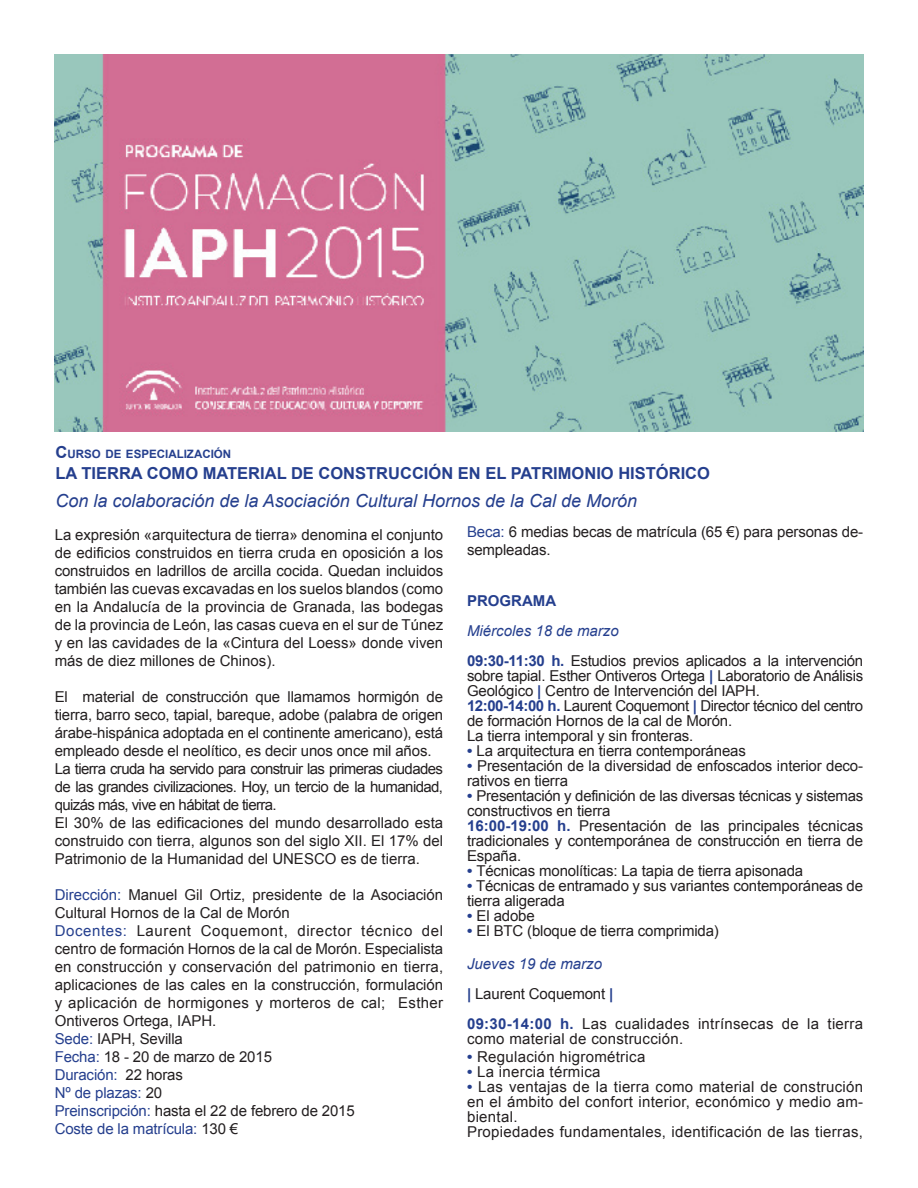
<style>
.page{position:relative;width:918px;height:1188px;background:#fff}
.page>*{position:absolute;margin:0;border:0;box-sizing:border-box;transform-origin:0 0}
.t1{font:italic 18px "Arial";color:#253f8e}
.t2{font:700 16.5px "Arial";color:#253f8e}
.t3{font:15px/18px "Arial";letter-spacing:-.01em;color:#231f20;text-align:justify}
.t4{font:15px/15px "Arial";letter-spacing:.02em;color:#231f20}
.t5{font:15px/15px "Arial";letter-spacing:-.03em;color:#231f20}
.t6{font:15px "Arial";letter-spacing:-.01em;color:#253f8e}
.t7{font:italic 15px "Arial";color:#253f8e}
.t8{font:700 15px "Arial";color:#253f8e}
.t9{font:700 11.55px "Arial";color:#253f8e}
.s1{font-size:16.5px}
.s2{color:#253f8e}
.s3{color:#231f20}
.s4{font-weight:700;color:#253f8e}
</style>
<div class="page">
<img style="left:54px;top:54px;width:810px;height:378px">
<p class="t9" style="left:56px;top:446px;width:177px"><span class="s1">C</span>URSO DE ESPECIALIZACIÓN</p>
<p class="t2" style="left:56px;top:462px;width:48px">LA TIERRA</p>
<p class="t2" style="left:147px;top:462px;width:101px">COMO MATERIAL</p>
<p class="t2" style="left:291px;top:462px;width:52px">DE CONS</p>
<p class="t2" style="left:366px;top:462px;width:68px">TRUCCIÓN</p>
<p class="t2" style="left:458px;top:462px;width:125px">EN EL PATRIMONIO</p>
<p class="t2" style="left:618px;top:462px;width:92px">HISTÓRICO</p>
<p class="t1" style="left:56px;top:489px;width:583px">Con la colaboración de la Asociación Cultural Hornos de la Cal de Morón</p>
<p class="t3" style="left:55px;top:526px;width:390px">La expresión «arquitectura de tierra» denomina el conjunto de edificios construidos en tierra cruda en oposición a los construidos en ladrillos de arcilla cocida. Quedan incluidos también las cuevas excavadas en los suelos blandos (como en la Andalucía de la provincia de Granada, las bodegas de la provincia de León, las casas cueva en el sur de Túnez y en las cavidades de la «Cintura del Loess» donde viven más de diez millones de Chinos).</p>
<p class="t3" style="left:55px;top:688px;width:390px">El material de construcción que llamamos hormigón de tierra, barro seco, tapial, bareque, adobe (palabra de origen árabe-hispánica adoptada en el continente americano), está empleado desde el neolítico, es decir unos once mil años.</p>
<p class="t3" style="left:55px;top:760px;width:390px">La tierra cruda ha servido para construir las primeras ciudades de las grandes civilizaciones. Hoy, un tercio de la humanidad, quizás más, vive en hábitat de tierra.</p>
<p class="t3" style="left:55px;top:814px;width:390px">El 30% de las edificaciones del mundo desarrollado esta construido con tierra, algunos son del siglo XII. El 17% del Patrimonio de la Humanidad del UNESCO es de tierra.</p>
<p class="t3" style="left:55px;top:886px;width:390px"><span class="s2">Dirección:</span> Manuel Gil Ortiz, presidente de la Asociación<br>Cultural Hornos de la Cal de Morón</p>
<p class="t3" style="left:55px;top:922px;width:390px"><span class="s2">Docentes:</span> Laurent Coquemont, director técnico del centro de formación Hornos de la cal de Morón. Especialista en construcción y conservación del patrimonio en tierra, aplicaciones de las cales en la construcción, formulación y aplicación de hormigones y morteros de cal; Esther Ontiveros Ortega, IAPH.</p>
<p class="t3" style="left:55px;top:1030px;width:130px"><span class="s2">Sede:</span> IAPH, Sevilla</p>
<p class="t3" style="left:55px;top:1048px;width:219px"><span class="s2">Fecha:</span> 18 - 20 de marzo de 2015</p>
<p class="t6" style="left:55px;top:1065px;width:130px">Duración: <span class="s3">22 horas</span></p>
<p class="t6" style="left:55px;top:1083px;width:109px">Nº de plazas: <span class="s3">20</span></p>
<p class="t3" style="left:55px;top:1102px;width:302px"><span class="s2">Preinscripción:</span> hasta el 22 de febrero de 2015</p>
<p class="t6" style="left:55px;top:1119px;width:185px">Coste de la matrícula: <span class="s3">130 €</span></p>
<p class="t3" style="left:467px;top:523px;width:398px"><span class="s2">Beca:</span> 6 medias becas de matrícula (65 €) para personas de&shy;sempleadas.</p>
<p class="t8" style="left:467px;top:591px;width:91px">PROGRAMA</p>
<p class="t7" style="left:467px;top:621px;width:153px">Miércoles 18 de marzo</p>
<p class="t3" style="left:467px;top:654px;width:398px;line-height:15px"><span class="s4">09:30-11:30 H.</span> Estudios previos aplicados a la intervención sobre tapial. Esther Ontiveros Ortega <span class="s4">|</span> Laboratorio de Análisis Geológico <span class="s4">|</span> Centro de Intervención del IAPH.</p>
<p class="t5" style="left:467px;top:699px;width:398px"><span class="s4">12:00-14:00 H.</span> Laurent Coquemont <span class="s4">|</span> Director técnico del centro de formación Hornos de la cal de Morón.</p>
<p class="t3" style="left:467px;top:727px;width:228px">La tierra intemporal y sin fronteras.</p>
<p class="t3" style="left:467px;top:742px;width:280px"><span class="s4">•</span> La arquitectura en tierra contemporáneas</p>
<p class="t3" style="left:467px;top:759px;width:398px;line-height:15px"><span class="s4">•</span> Presentación de la diversidad de enfoscados interior deco&shy;rativos en tierra</p>
<p class="t3" style="left:467px;top:789px;width:398px;line-height:15px"><span class="s4">•</span> Presentación y definición de las diversas técnicas y sistemas constructivos en tierra</p>
<p class="t3" style="left:467px;top:819px;width:398px;line-height:15px"><span class="s4">16:00-19:00 H.</span> Presentación de las principales técnicas tradicionales y contemporánea de construcción en tierra de España.</p>
<p class="t3" style="left:467px;top:862px;width:338px"><span class="s4">•</span> Técnicas monolíticas: La tapia de tierra apisonada</p>
<p class="t3" style="left:467px;top:879px;width:398px;line-height:15px"><span class="s4">•</span> Técnicas de entramado y sus variantes contemporáneas de tierra aligerada</p>
<p class="t3" style="left:467px;top:907px;width:69px"><span class="s4">•</span> El adobe</p>
<p class="t3" style="left:467px;top:922px;width:253px"><span class="s4">•</span> El BTC (bloque de tierra comprimida)</p>
<p class="t7" style="left:467px;top:954px;width:137px">Jueves 19 de marzo</p>
<p class="t3" style="left:467px;top:985px;width:148px"><span class="s4">|</span> Laurent Coquemont <span class="s4">|</span></p>
<p class="t4" style="left:467px;top:1017px;width:398px"><span class="s4">09:30-14:00 H.</span> Las cualidades intrínsecas de la tierra como material de construcción.</p>
<p class="t4" style="left:467px;top:1049px;width:180px"><span class="s4">•</span> Regulación higrométrica</p>
<p class="t4" style="left:467px;top:1064px;width:135px"><span class="s4">•</span> La inercia térmica</p>
<p class="t3" style="left:467px;top:1079px;width:398px;line-height:15px"><span class="s4">•</span> Las ventajas de la tierra como material de construción en el ámbito del confort interior, económico y medio am&shy;biental.</p>
<p class="t4" style="left:467px;top:1124px;width:398px">Propiedades fundamentales, identificación de las tierras,</p>
</div>
